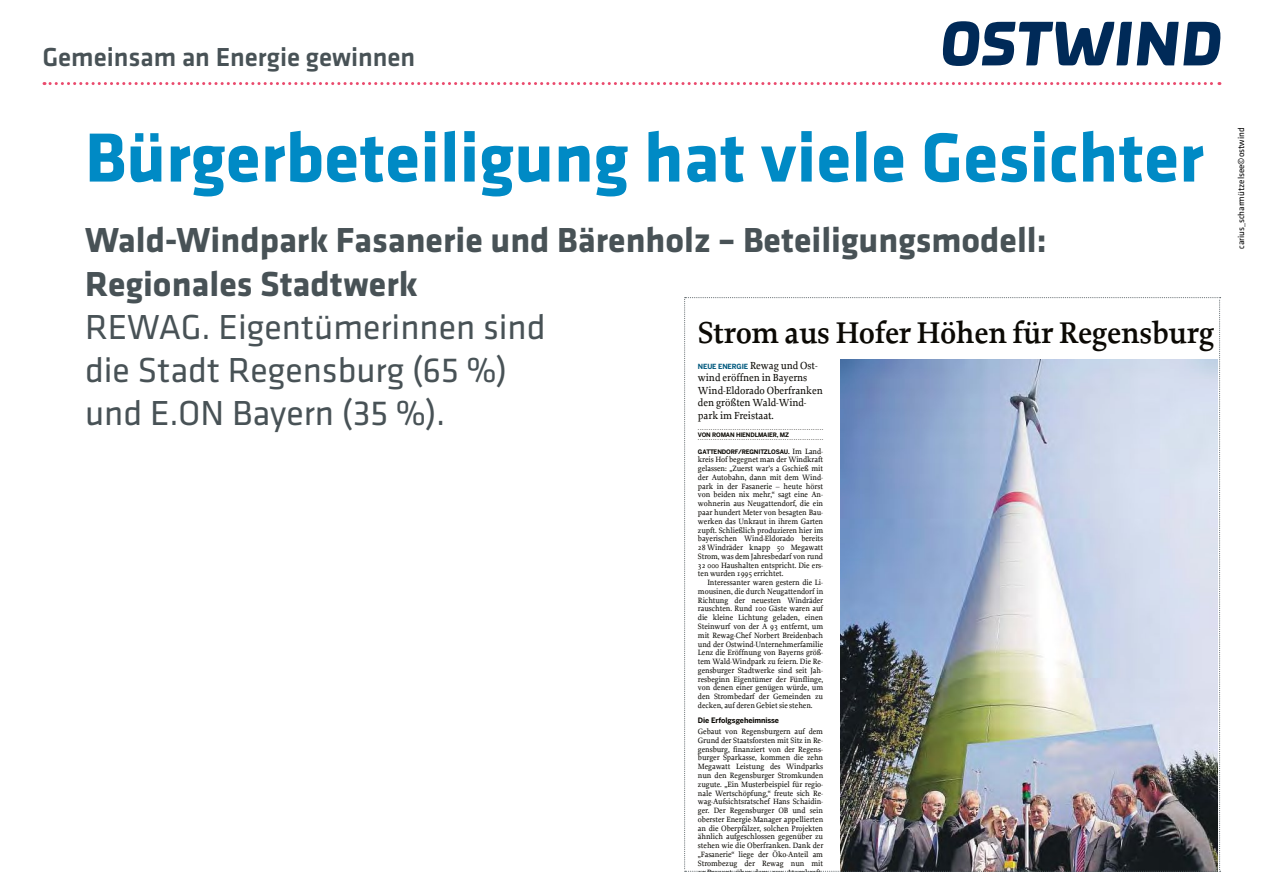
<style>
.page{position:relative;width:1263px;height:893px;background:#fff}
.page>*{position:absolute;margin:0;border:0;box-sizing:border-box;transform-origin:0 0}
.t1{font:700 72px "Klavika";color:#008ac5}
.t2{font:700 36px/43.2px "Klavika";color:#485256}
.t3{font:36px/43.2px "Klavika";color:#485256}
.t4{font:31.5px "Proforma Semibold OV MYOOUA";letter-spacing:-.015em;color:#0b0904}
.t5{font:500 27px "Klavika";color:#485256}
.t6{font:500 10.8px/12.5px "Proforma";letter-spacing:-.005em;color:#0b0904;scale:.96 1}
.t7{font:9px "Klavika";color:#000}
.t8{font:500 8.1px/8.7px "Proforma";letter-spacing:-.01em;color:#0b0904;text-align:justify;scale:.96 1}
.t9{font:700 7.5px "Benton Sans";letter-spacing:-.01em;color:#0b0904;scale:.96 1}
.t10{font:700 6.15px "Benton Sans";letter-spacing:-.02em;color:#0b0904}
.t11{font:700 6px "Benton Sans";letter-spacing:-.025em;color:#0b0904}
.s1{font-family:"Proforma";font-weight:500;font-size:8.1px}
.s2{font-family:"Benton Sans";font-weight:700;font-size:7.05px;color:#00597e}
</style>
<div class="page">
<img style="left:684px;top:297px;width:536px;height:575px">
<svg style="left:942px;top:21px;width:279px;height:45px"></svg>
<svg style="left:44px;top:82px;width:1176px;height:3px"></svg>
<h3 class="t5" style="left:43px;top:38px;width:374px">Gemeinsam an Energie gewinnen</h3>
<h1 class="t1" style="left:85px;top:106px;width:1120px">Bürgerbeteiligung hat viele Gesichter</h1>
<h2 class="t2" style="left:85px;top:217px;width:963px">Wald-Windpark Fasanerie und Bärenholz – Beteiligungsmodell:<br>Regionales Stadtwerk</h2>
<h2 class="t3" style="left:85px;top:304px;width:462px">REWAG. Eigentümerinnen sind die Stadt Regensburg (65 %) und E.ON Bayern (35 %).</h2>
<p class="t10" style="left:698px;top:448px;width:127px">GATTENDORF/REGNITZLOSAU. <span class="s1">Im Land-</span></p>
<p class="t8" style="left:698px;top:455px;width:132px">kreis Hof begegnet man der Windkraft gelassen: „Zuerst war’s a Gschieß mit der Autobahn, dann mit dem Wind&shy;park in der Fasanerie – heute hörst von beiden nix mehr,“ sagt eine An&shy;wohnerin aus Neugattendorf, die ein paar hundert Meter von besagten Bau&shy;werken das Unkraut in ihrem Garten zupft. Schließlich produzieren hier im bayerischen Wind-Eldorado bereits 28 Windräder knapp 50 Megawatt Strom, was dem Jahresbedarf von rund 32 000 Haushalten entspricht. Die ers&shy;ten wurden 1995 errichtet.</p>
<p class="t8" style="left:698px;top:578px;width:132px;text-indent:9px">Interessanter waren gestern die Li&shy;mousinen, die durch Neugattendorf in Richtung der neuesten Windräder rauschten. Rund 100 Gäste waren auf die kleine Lichtung geladen, einen Steinwurf von der A 93 entfernt, um mit Rewag-Chef Norbert Breidenbach und der Ostwind-Unternehmerfamilie Lenz die Eröffnung von Bayerns größ&shy;tem Wald-Windpark zu feiern. Die Re&shy;gensburger Stadtwerke sind seit Jah&shy;resbeginn Eigentümer der Fünflinge, von denen einer genügen würde, um den Strombedarf der Gemeinden zu decken, auf deren Gebiet sie stehen.</p>
<p class="t9" style="left:698px;top:716px;width:86px">Die Erfolgsgeheimnisse</p>
<p class="t8" style="left:698px;top:727px;width:132px">Gebaut von Regensburgern auf dem Grund der Staatsforsten mit Sitz in Re&shy;gensburg, finanziert von der Regens&shy;burger Sparkasse, kommen die zehn Megawatt Leistung des Windparks nun den Regensburger Stromkunden zugute. „Ein Musterbeispiel für regio&shy;nale Wertschöpfung,“ freute sich Re&shy;wag-Aufsichtsratschef Hans Schaidin&shy;ger. Der Regensburger OB und sein oberster Energie-Manager appellierten an die Oberpfälzer, solchen Projekten ähnlich aufgeschlossen gegenüber zu stehen wie die Oberfranken. Dank der „Fasanerie“ liege der Öko-Anteil am Strombezug der Rewag nun mit 27 Prozent über dem aus Atomkraft-</p>
<h3 class="t4" style="left:698px;top:313px;width:518px">Strom aus Hofer Höhen für Regensburg</h3>
<h3 class="t6" style="left:698px;top:359px;width:132px"><span class="s2">NEUE ENERGIE</span> Rewag und Ost&shy;wind eröffnen in Bayerns<br>Wind-Eldorado Oberfranken den größten Wald-Wind&shy;park im Freistaat.</h3>
<p class="t11" style="left:698px;top:431px;width:93px">VON ROMAN HIENDLMAIER, MZ</p>
<p class="t7" style="left:1235px;top:249px;width:123px;rotate:-90deg">carius_scharmützelsee©ostwind</p>
</div>
